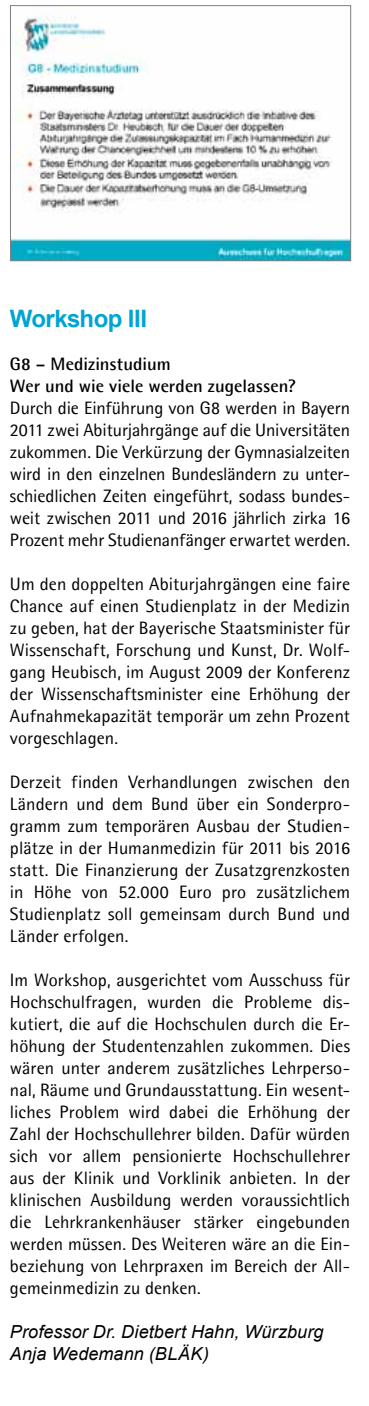
<style>
.page{position:relative;width:369px;height:1406px;background:#fff}
.page>*{position:absolute;margin:0;border:0;box-sizing:border-box;transform-origin:0 0}
.t1{font:700 24px "Arial";letter-spacing:-.025em;color:#00a5d3}
.t2{font:18px/22px "Agfa Rotis Semisans";color:#000;text-align:justify}
.t3{font:italic 18px/22px "Arial";letter-spacing:.005em;color:#000}
.t4{font:700 18px/22px "Agfa Rotis Semisans";color:#000}
</style>
<div class="page">
<img style="left:12px;top:15px;width:337px;height:244px">
<div style="left:10px;top:5px;width:341px;height:256px;border:1px solid #818080"></div>
<h1 class="t1" style="left:10px;top:303px;width:139px">Workshop III</h1>
<p class="t4" style="left:10px;top:353px;width:288px">G8 – Medizinstudium<br>Wer und wie viele werden zugelassen?</p>
<p class="t2" style="left:10px;top:397px;width:342px">Durch die Einführung von G8 werden in Bayern 2011 zwei Abiturjahrgänge auf die Universitäten zukommen. Die Verkürzung der Gymnasialzeiten wird in den einzelnen Bundesländern zu unter&shy;schiedlichen Zeiten eingeführt, sodass bundes&shy;weit zwischen 2011 und 2016 jährlich zirka 16<br>Prozent mehr Studienanfänger erwartet werden.</p>
<p class="t2" style="left:10px;top:573px;width:342px">Um den doppelten Abiturjahrgängen eine faire Chance auf einen Studienplatz in der Medizin zu geben, hat der Bayerische Staatsminister für Wissenschaft, Forschung und Kunst, Dr. Wolf&shy;gang Heubisch, im August 2009 der Konferenz der Wissenschaftsminister eine Erhöhung der Aufnahmekapazität temporär um zehn Prozent vorgeschlagen.</p>
<p class="t2" style="left:10px;top:771px;width:342px">Derzeit finden Verhandlungen zwischen den Ländern und dem Bund über ein Sonderpro&shy;gramm zum temporären Ausbau der Studien&shy;plätze in der Humanmedizin für 2011 bis 2016 statt. Die Finanzierung der Zusatzgrenzkosten in Höhe von 52.000 Euro pro zusätzlichem Studienplatz soll gemeinsam durch Bund und Länder erfolgen.</p>
<p class="t2" style="left:10px;top:969px;width:342px">Im Workshop, ausgerichtet vom Ausschuss für Hochschulfragen, wurden die Probleme dis&shy;kutiert, die auf die Hochschulen durch die Er&shy;höhung der Studentenzahlen zukommen. Dies wären unter anderem zusätzliches Lehrperso&shy;nal, Räume und Grundausstattung. Ein wesent&shy;liches Problem wird dabei die Erhöhung der Zahl der Hochschullehrer bilden. Dafür würden sich vor allem pensionierte Hochschullehrer aus der Klinik und Vorklinik anbieten. In der klinischen Ausbildung werden voraussichtlich die Lehrkrankenhäuser stärker eingebunden werden müssen. Des Weiteren wäre an die Ein&shy;beziehung von Lehrpraxen im Bereich der All&shy;gemeinmedizin zu denken.</p>
<p class="t3" style="left:10px;top:1321px;width:315px">Professor Dr. Dietbert Hahn, Würzburg<br>Anja Wedemann (BLÄK)</p>
</div>
